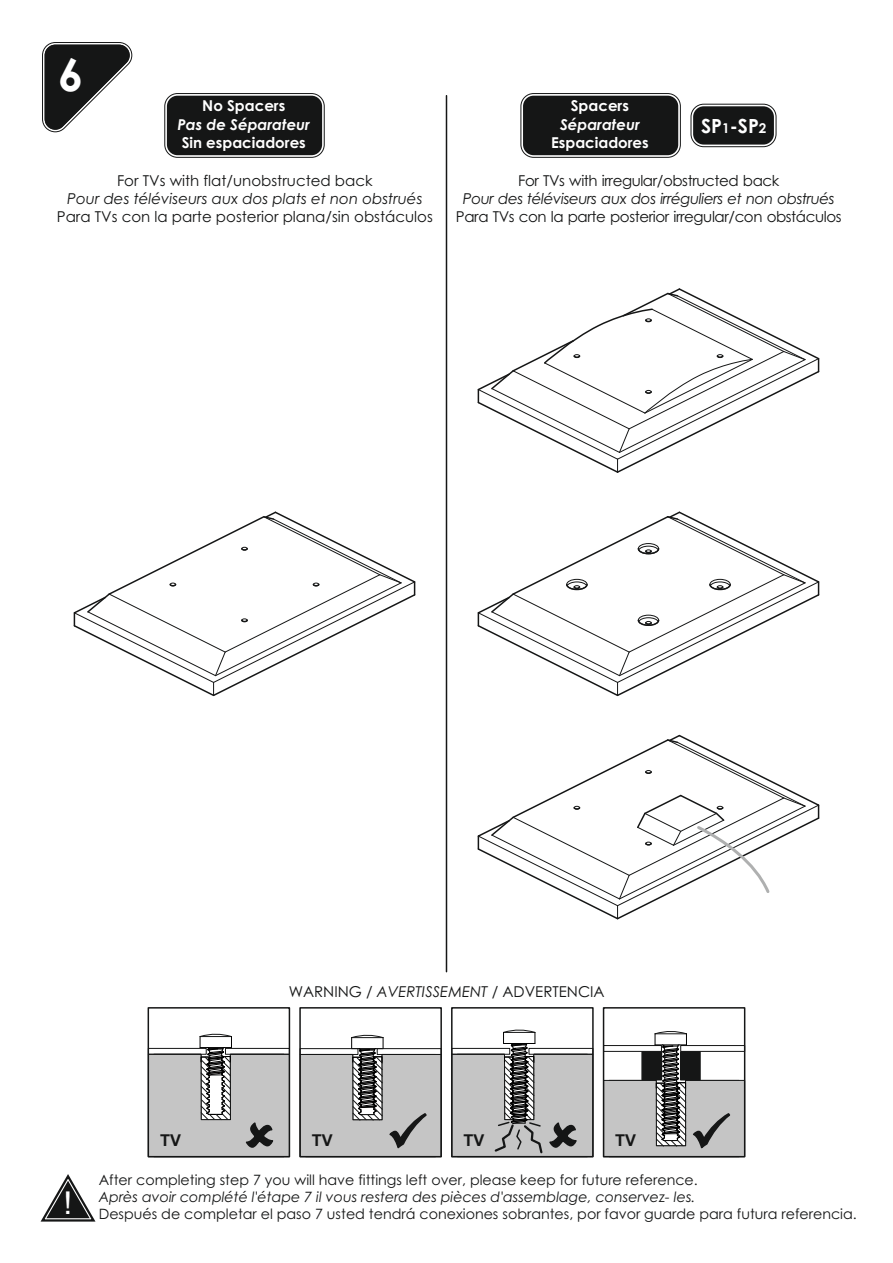
<style>
.page{position:relative;width:893px;height:1263px;background:#fff}
.page>*{position:absolute;margin:0;border:0;box-sizing:border-box;transform-origin:0 0}
.t1{font:700 45px "Century Gothic";color:#fff}
.t2{font:31.5px "Arial";color:#fff}
.t3{font:700 19.5px "Century Gothic";color:#fff}
.t4{font:700 16.35px "Arial";color:#151616}
.t5{font:15px "Century Gothic";color:#151616}
.t6{font:15px "Century Gothic";letter-spacing:-.03em;color:#151616}
.t7{font:italic 15px "Century Gothic";letter-spacing:-.03em;color:#151616}
.t8{font:700 15px "Century Gothic";color:#fff}
.t9{font:italic 15px "Century Gothic";color:#151616}
.t10{font:italic 700 15px "Century Gothic";color:#fff}
.t11{font:14.25px "Century Gothic";color:#151616}
.t12{font:italic 14.25px "Century Gothic";color:#151616}
.s1{font-size:13.5px}
.s2{font-style:italic}
</style>
<div class="page">
<svg style="left:164px;top:93px;width:161px;height:65px"></svg>
<div style="left:167px;top:96px;width:155px;height:59px;background:#151616;border-radius:11px"></div>
<svg style="left:520px;top:93px;width:161px;height:65px"></svg>
<div style="left:523px;top:96px;width:155px;height:59px;background:#151616;border-radius:11px"></div>
<div style="left:299px;top:1007px;width:143px;height:150px;border:2px solid #151616"></div>
<div style="left:451px;top:1007px;width:143px;height:150px;border:2px solid #151616"></div>
<div style="left:603px;top:1007px;width:142px;height:150px;border:2px solid #151616"></div>
<div style="left:148px;top:1007px;width:142px;height:150px;border:2px solid #151616"></div>
<svg style="left:299px;top:1034px;width:143px;height:123px"></svg>
<svg style="left:147px;top:1033px;width:143px;height:124px"></svg>
<svg style="left:451px;top:1029px;width:143px;height:128px"></svg>
<svg style="left:603px;top:1030px;width:142px;height:127px"></svg>
<hr style="left:446px;top:96px;width:1px;height:876px;background:#151616">
<svg style="left:477px;top:734px;width:343px;height:186px"></svg>
<svg style="left:477px;top:511px;width:343px;height:186px"></svg>
<svg style="left:477px;top:288px;width:343px;height:185px"></svg>
<div style="left:688px;top:101px;width:48px;height:49px;border:6px solid #fff;border-radius:13px"></div>
<svg style="left:691px;top:104px;width:85px;height:43px"></svg>
<div style="left:693px;top:106px;width:81px;height:39px;background:#151616;border-radius:11px"></div>
<svg style="left:40px;top:1174px;width:56px;height:48px"></svg>
<svg style="left:42px;top:42px;width:91px;height:91px"></svg>
<svg style="left:73px;top:511px;width:343px;height:186px"></svg>
<h1 class="t1" style="left:58px;top:57px;width:27px">6</h1>
<p class="t8" style="left:202px;top:100px;width:85px">No Spacers</p>
<p class="t10" style="left:177px;top:118px;width:134px">Pas de Séparateur</p>
<p class="t8" style="left:182px;top:137px;width:126px">Sin espaciadores</p>
<p class="t5" style="left:117px;top:175px;width:257px">For TVs with flat/unobstructed back</p>
<p class="t9" style="left:67px;top:193px;width:357px">Pour des téléviseurs aux dos plats et non obstrués</p>
<p class="t5" style="left:57px;top:210px;width:378px">Para TVs con la parte posterior plana/sin obstáculos</p>
<p class="t8" style="left:571px;top:100px;width:60px">Spacers</p>
<p class="t10" style="left:560px;top:118px;width:81px">Séparateur</p>
<p class="t8" style="left:551px;top:137px;width:99px">Espaciadores</p>
<h3 class="t3" style="left:701px;top:118px;width:67px">SP<span class="s1">1</span>-SP<span class="s1">2</span></h3>
<p class="t6" style="left:518px;top:175px;width:263px">For TVs with irregular/obstructed back</p>
<p class="t7" style="left:463px;top:192px;width:373px">Pour des téléviseurs aux dos irréguliers et non obstrués</p>
<p class="t6" style="left:456px;top:210px;width:387px">Para TVs con la parte posterior irregular/con obstáculos</p>
<p class="t5" style="left:289px;top:986px;width:317px">WARNING / <span class="s2">AVERTISSEMENT</span> / ADVERTENCIA</p>
<h2 class="t2" style="left:64px;top:1191px;width:10px">!</h2>
<p class="t4" style="left:160px;top:1134px;width:22px">TV</p>
<p class="t4" style="left:312px;top:1134px;width:22px">TV</p>
<p class="t4" style="left:463px;top:1134px;width:22px">TV</p>
<p class="t4" style="left:615px;top:1134px;width:22px">TV</p>
<p class="t11" style="left:99px;top:1174px;width:601px">After completing step 7 you will have fittings left over, please keep for future reference.</p>
<p class="t12" style="left:99px;top:1191px;width:598px">Après avoir complété l'étape 7 il vous restera des pièces d'assemblage, conservez- les.</p>
<p class="t11" style="left:99px;top:1208px;width:760px">Después de completar el paso 7 usted tendrá conexiones sobrantes, por favor guarde para futura referencia.</p>
</div>
